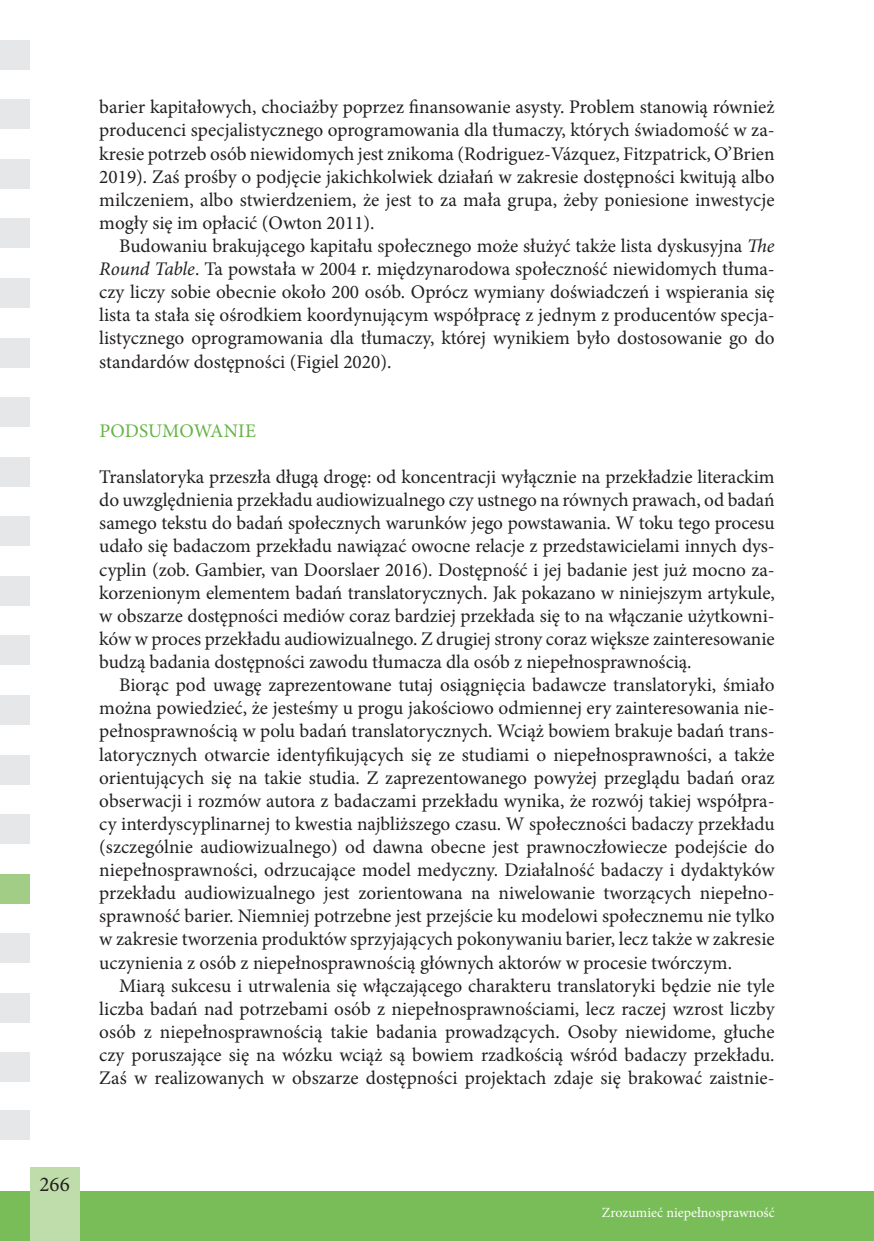
<style>
.page{position:relative;width:874px;height:1241px;background:#fff}
.page>*{position:absolute;margin:0;border:0;box-sizing:border-box;transform-origin:0 0}
.t1{font:21px "Minion Pro";color:#231f20}
.wciety{font:19.25px/23.1px "Minion Pro";color:#231f20;text-align:justify}
.pierwszy_-_bez_wciec{font:19.25px/23.1px "Minion Pro";letter-spacing:-.005em;color:#231f20;text-align:justify}
.srodtytul{font:19.25px "Minion Pro";color:#63b442}
.t2{font:14px "Minion Pro";color:#fff}
.s1{font-style:italic}
</style>
<div class="page">
<div style="left:0;top:159px;width:30px;height:30px;background:#e6e7e9"></div>
<div style="left:0;top:99px;width:30px;height:30px;background:#e6e7e9"></div>
<div style="left:0;top:218px;width:30px;height:30px;background:#e6e7e9"></div>
<div style="left:0;top:337px;width:30px;height:30px;background:#e6e7e9"></div>
<div style="left:0;top:278px;width:30px;height:30px;background:#e6e7e9"></div>
<div style="left:0;top:397px;width:30px;height:30px;background:#e6e7e9"></div>
<div style="left:0;top:516px;width:30px;height:30px;background:#e6e7e9"></div>
<div style="left:0;top:456px;width:30px;height:30px;background:#e6e7e9"></div>
<div style="left:0;top:576px;width:30px;height:29px;background:#e6e7e9"></div>
<div style="left:0;top:695px;width:30px;height:29px;background:#e6e7e9"></div>
<div style="left:0;top:635px;width:30px;height:30px;background:#e6e7e9"></div>
<div style="left:0;top:754px;width:30px;height:30px;background:#e6e7e9"></div>
<div style="left:0;top:814px;width:30px;height:29px;background:#e6e7e9"></div>
<div style="left:0;top:933px;width:30px;height:29px;background:#e6e7e9"></div>
<div style="left:0;top:1052px;width:30px;height:30px;background:#e6e7e9"></div>
<div style="left:0;top:992px;width:30px;height:30px;background:#e6e7e9"></div>
<div style="left:0;top:1191px;width:873px;height:49px;background:#79bd58"></div>
<div style="left:30px;top:1167px;width:49px;height:73px;background:#bfdcab"></div>
<div style="left:0;top:40px;width:30px;height:30px;background:#e6e7e9"></div>
<div style="left:0;top:1109px;width:30px;height:30px;background:#e6e7e9"></div>
<div style="left:0;top:873px;width:30px;height:30px;background:#a1cd86"></div>
<p class="wciety" style="left:99px;top:96px;width:676px">barier kapitałowych, chociażby poprzez finansowanie asysty. Problem stanowią również producenci specjalistycznego oprogramowania dla tłumaczy, których świadomość w za&shy;kresie potrzeb osób niewidomych jest znikoma (Rodriguez-Vázquez, Fitzpatrick, O’Brien 2019). Zaś prośby o podjęcie jakichkolwiek działań w zakresie dostępności kwitują albo milczeniem, albo stwierdzeniem, że jest to za mała grupa, żeby poniesione inwestycje mogły się im opłacić (Owton 2011).</p>
<p class="wciety" style="left:99px;top:234px;width:676px;text-indent:20px">Budowaniu brakującego kapitału społecznego może służyć także lista dyskusyjna <span class="s1">The Round Table</span>. Ta powstała w 2004 r. międzynarodowa społeczność niewidomych tłuma&shy;czy liczy sobie obecnie około 200 osób. Oprócz wymiany doświadczeń i wspierania się lista ta stała się ośrodkiem koordynującym współpracę z jednym z producentów specja&shy;listycznego oprogramowania dla tłumaczy, której wynikiem było dostosowanie go do standardów dostępności (Figiel 2020).</p>
<p class="srodtytul" style="left:99px;top:418px;width:158px">PODSUMOWANIE</p>
<p class="pierwszy_-_bez_wciec" style="left:99px;top:465px;width:676px">Translatoryka przeszła długą drogę: od koncentracji wyłącznie na przekładzie literackim do uwzględnienia przekładu audiowizualnego czy ustnego na równych prawach, od badań samego tekstu do badań społecznych warunków jego powstawania. W toku tego procesu udało się badaczom przekładu nawiązać owocne relacje z przedstawicielami innych dys&shy;cyplin (zob. Gambier, van Doorslaer 2016). Dostępność i jej badanie jest już mocno za&shy;korzenionym elementem badań translatorycznych. Jak pokazano w niniejszym artykule, w obszarze dostępności mediów coraz bardziej przekłada się to na włączanie użytkowni&shy;ków w proces przekładu audiowizualnego. Z drugiej strony coraz większe zainteresowanie budzą badania dostępności zawodu tłumacza dla osób z niepełnosprawnością.</p>
<p class="wciety" style="left:99px;top:673px;width:676px;text-indent:20px">Biorąc pod uwagę zaprezentowane tutaj osiągnięcia badawcze translatoryki, śmiało można powiedzieć, że jesteśmy u progu jakościowo odmiennej ery zainteresowania nie&shy;pełnosprawnością w polu badań translatorycznych. Wciąż bowiem brakuje badań trans&shy;latorycznych otwarcie identyfikujących się ze studiami o niepełnosprawności, a także orientujących się na takie studia. Z zaprezentowanego powyżej przeglądu badań oraz obserwacji i rozmów autora z badaczami przekładu wynika, że rozwój takiej współpra&shy;cy interdyscyplinarnej to kwestia najbliższego czasu. W społeczności badaczy przekładu (szczególnie audiowizualnego) od dawna obecne jest prawnoczłowiecze podejście do niepełnosprawności, odrzucające model medyczny. Działalność badaczy i dydaktyków przekładu audiowizualnego jest zorientowana na niwelowanie tworzących niepełno&shy;sprawność barier. Niemniej potrzebne jest przejście ku modelowi społecznemu nie tylko w zakresie tworzenia produktów sprzyjających pokonywaniu barier, lecz także w zakresie uczynienia z osób z niepełnosprawnością głównych aktorów w procesie twórczym.</p>
<p class="wciety" style="left:99px;top:973px;width:676px;text-indent:20px">Miarą sukcesu i utrwalenia się włączającego charakteru translatoryki będzie nie tyle liczba badań nad potrzebami osób z niepełnosprawnościami, lecz raczej wzrost liczby osób z niepełnosprawnością takie badania prowadzących. Osoby niewidome, głuche czy poruszające się na wózku wciąż są bowiem rzadkością wśród badaczy przekładu.<br>Zaś w realizowanych w obszarze dostępności projektach zdaje się brakować zaistnie-</p>
<p class="t1" style="left:39px;top:1170px;width:32px">266</p>
<p class="t2" style="left:601px;top:1202px;width:174px">Zrozumieć niepełnosprawność</p>
</div>
